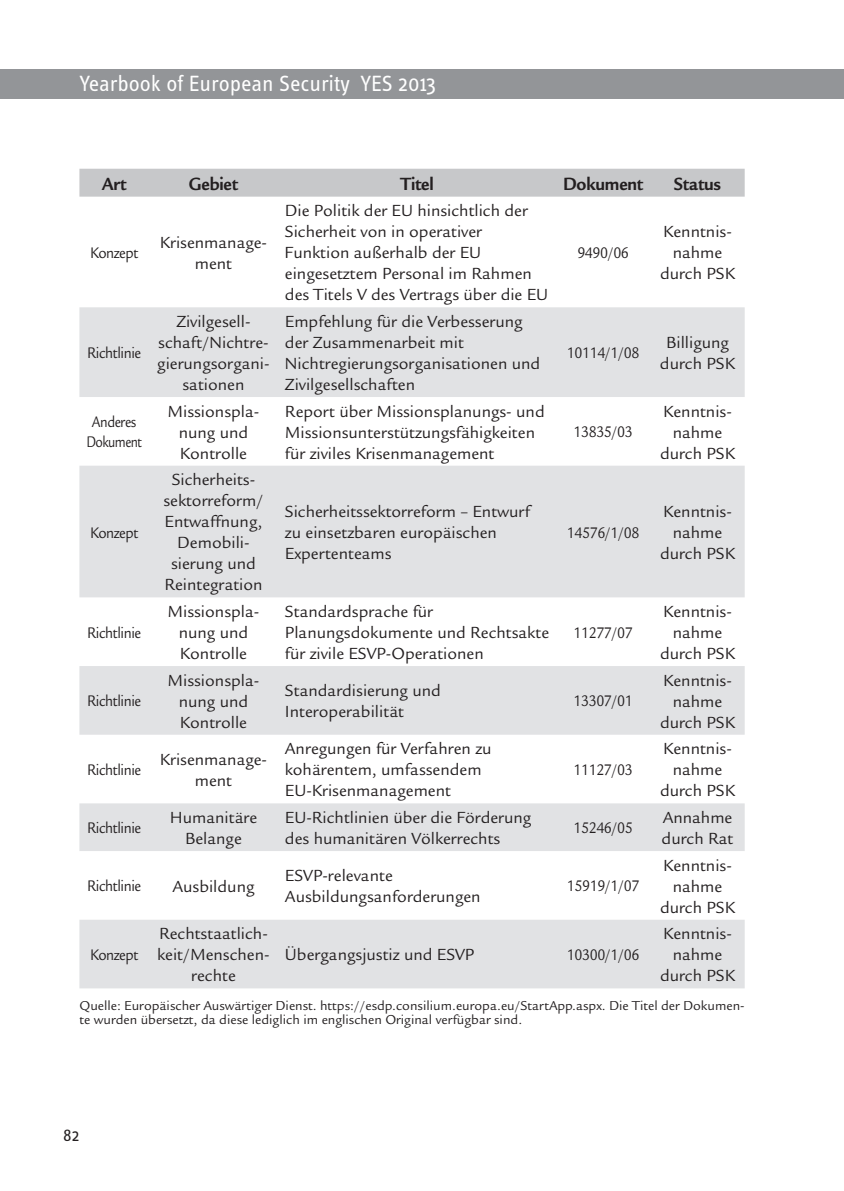
<style>
.page{position:relative;width:844px;height:1191px;background:#fff}
.page>*{position:absolute;margin:0;border:0;box-sizing:border-box;transform-origin:0 0}
.t1{font:22.75px "Info OT Text";letter-spacing:-.01em;color:#fff}
.t2{font:700 19.25px "Legacy Sans";letter-spacing:-.01em;color:#231f20;scale:.93 1}
.t3{font:17.5px/21px "Legacy Sans";color:#231f20;text-align:center}
.t4{font:17.5px "Info OT Text";color:#231f20}
.t5{font:16.62px "Legacy Sans";letter-spacing:-.03em;color:#231f20;scale:.9 1}
.t6{font:16.62px/19.9px "Legacy Sans";letter-spacing:-.03em;color:#231f20;text-align:center;scale:.85 1}
.t7{font:14px/14px "Legacy Sans";color:#231f20}
</style>
<div class="page">
<div style="left:0;top:69px;width:843px;height:30px;background:#939598"></div>
<div style="left:79px;top:169px;width:665px;height:28px;background:#c7c8ca"></div>
<svg style="left:79px;top:307px;width:665px;height:681px;fill:#e1e2e4"></svg>
<h1 class="t1" style="left:79px;top:69px;width:358px">Yearbook of European Security YES 2013</h1>
<p class="t2" style="left:102px;top:172px;width:28px">Art</p>
<p class="t2" style="left:189px;top:172px;width:54px">Gebiet</p>
<p class="t2" style="left:400px;top:172px;width:37px">Titel</p>
<p class="t2" style="left:563px;top:172px;width:87px">Dokument</p>
<p class="t2" style="left:673px;top:172px;width:52px">Status</p>
<p class="t5" style="left:90px;top:243px;width:55px">Konzept</p>
<p class="t3" style="left:160px;top:232px;width:109px">Krisenmanage&shy;ment</p>
<p class="t3" style="left:285px;top:200px;width:265px;text-align:left">Die Politik der EU hinsichtlich der<br>Sicherheit von in operativer<br>Funktion außerhalb der EU eingesetztem Personal im Rahmen des Titels V des Vertrags über die EU</p>
<p class="t5" style="left:87px;top:343px;width:61px">Richtlinie</p>
<p class="t3" style="left:157px;top:311px;width:114px">Zivilgesell&shy;schaft/Nichtre&shy;gierungsorgani&shy;sationen</p>
<p class="t3" style="left:285px;top:311px;width:257px;text-align:left">Empfehlung für die Verbesserung der Zusammenarbeit mit<br>Nichtregierungsorganisationen und<br>Zivilgesellschaften</p>
<p class="t6" style="left:86px;top:412px;width:67px">Anderes<br>Dokument</p>
<p class="t3" style="left:167px;top:401px;width:93px">Missionspla&shy;nung und<br>Kontrolle</p>
<p class="t3" style="left:285px;top:401px;width:261px;text-align:left">Report über Missionsplanungs- und<br>Missionsunterstützungsfähigkeiten für ziviles Krisenmanagement</p>
<p class="t5" style="left:90px;top:523px;width:55px">Konzept</p>
<p class="t5" style="left:87px;top:623px;width:61px">Richtlinie</p>
<p class="t3" style="left:163px;top:469px;width:102px">Sicherheits&shy;sektorreform/<br>Entwaffnung,<br>Demobili&shy;sierung und<br>Reintegration</p>
<p class="t3" style="left:285px;top:501px;width:246px;text-align:left">Sicherheitssektorreform – Entwurf zu einsetzbaren europäischen<br>Expertenteams</p>
<p class="t3" style="left:167px;top:601px;width:93px">Missionspla&shy;nung und<br>Kontrolle</p>
<p class="t3" style="left:285px;top:601px;width:265px;text-align:left">Standardsprache für<br>Planungsdokumente und Rechtsakte für zivile ESVP-Operationen</p>
<p class="t5" style="left:577px;top:243px;width:59px">9490/06</p>
<p class="t3" style="left:659px;top:221px;width:77px">Kenntnis&shy;nahme durch PSK</p>
<p class="t5" style="left:567px;top:343px;width:82px">10114/1/08</p>
<p class="t3" style="left:659px;top:332px;width:77px">Billigung durch PSK</p>
<p class="t5" style="left:573px;top:423px;width:67px">13835/03</p>
<p class="t5" style="left:567px;top:523px;width:82px">14576/1/08</p>
<p class="t5" style="left:573px;top:623px;width:67px">11277/07</p>
<p class="t3" style="left:659px;top:401px;width:77px">Kenntnis&shy;nahme durch PSK</p>
<p class="t3" style="left:659px;top:501px;width:77px">Kenntnis&shy;nahme durch PSK</p>
<p class="t3" style="left:659px;top:601px;width:77px">Kenntnis&shy;nahme durch PSK</p>
<p class="t5" style="left:87px;top:692px;width:61px">Richtlinie</p>
<p class="t3" style="left:167px;top:670px;width:93px">Missionspla&shy;nung und<br>Kontrolle</p>
<p class="t3" style="left:285px;top:680px;width:157px;text-align:left">Standardisierung und<br>Interoperabilität</p>
<p class="t5" style="left:573px;top:692px;width:67px">13307/01</p>
<p class="t5" style="left:87px;top:760px;width:61px">Richtlinie</p>
<p class="t3" style="left:160px;top:749px;width:109px">Krisenmanage&shy;ment</p>
<p class="t3" style="left:285px;top:738px;width:208px;text-align:left">Anregungen für Verfahren zu kohärentem, umfassendem<br>EU-Krisenmanagement</p>
<p class="t5" style="left:573px;top:760px;width:67px">11127/03</p>
<p class="t3" style="left:659px;top:670px;width:77px">Kenntnis&shy;nahme durch PSK</p>
<p class="t3" style="left:659px;top:738px;width:77px">Kenntnis&shy;nahme durch PSK</p>
<p class="t5" style="left:87px;top:818px;width:61px">Richtlinie</p>
<p class="t3" style="left:170px;top:807px;width:89px">Humanitäre<br>Belange</p>
<p class="t3" style="left:285px;top:807px;width:248px;text-align:left">EU-Richtlinien über die Förderung des humanitären Völkerrechts</p>
<p class="t5" style="left:573px;top:818px;width:67px">15246/05</p>
<p class="t3" style="left:661px;top:807px;width:73px;text-align:left">Annahme durch Rat</p>
<p class="t5" style="left:87px;top:876px;width:61px">Richtlinie</p>
<p class="t3" style="left:172px;top:876px;width:84px">Ausbildung</p>
<p class="t3" style="left:285px;top:865px;width:197px;text-align:left">ESVP-relevante<br>Ausbildungsanforderungen</p>
<p class="t5" style="left:567px;top:876px;width:82px">15919/1/07</p>
<p class="t3" style="left:659px;top:855px;width:77px">Kenntnis&shy;nahme durch PSK</p>
<p class="t3" style="left:157px;top:923px;width:114px">Rechtstaatlich&shy;keit/Menschen&shy;rechte</p>
<p class="t3" style="left:659px;top:923px;width:77px">Kenntnis&shy;nahme durch PSK</p>
<p class="t7" style="left:79px;top:999px;width:666px">Quelle: Europäischer Auswärtiger Dienst. https://esdp.consilium.europa.eu/StartApp.aspx. Die Titel der Dokumen&shy;te wurden übersetzt, da diese lediglich im englischen Original verfügbar sind.</p>
<p class="t3" style="left:285px;top:944px;width:191px">Übergangsjustiz und ESVP</p>
<p class="t5" style="left:567px;top:945px;width:82px">10300/1/06</p>
<p class="t5" style="left:90px;top:945px;width:55px">Konzept</p>
<p class="t4" style="left:63px;top:1124px;width:18px">82</p>
</div>
